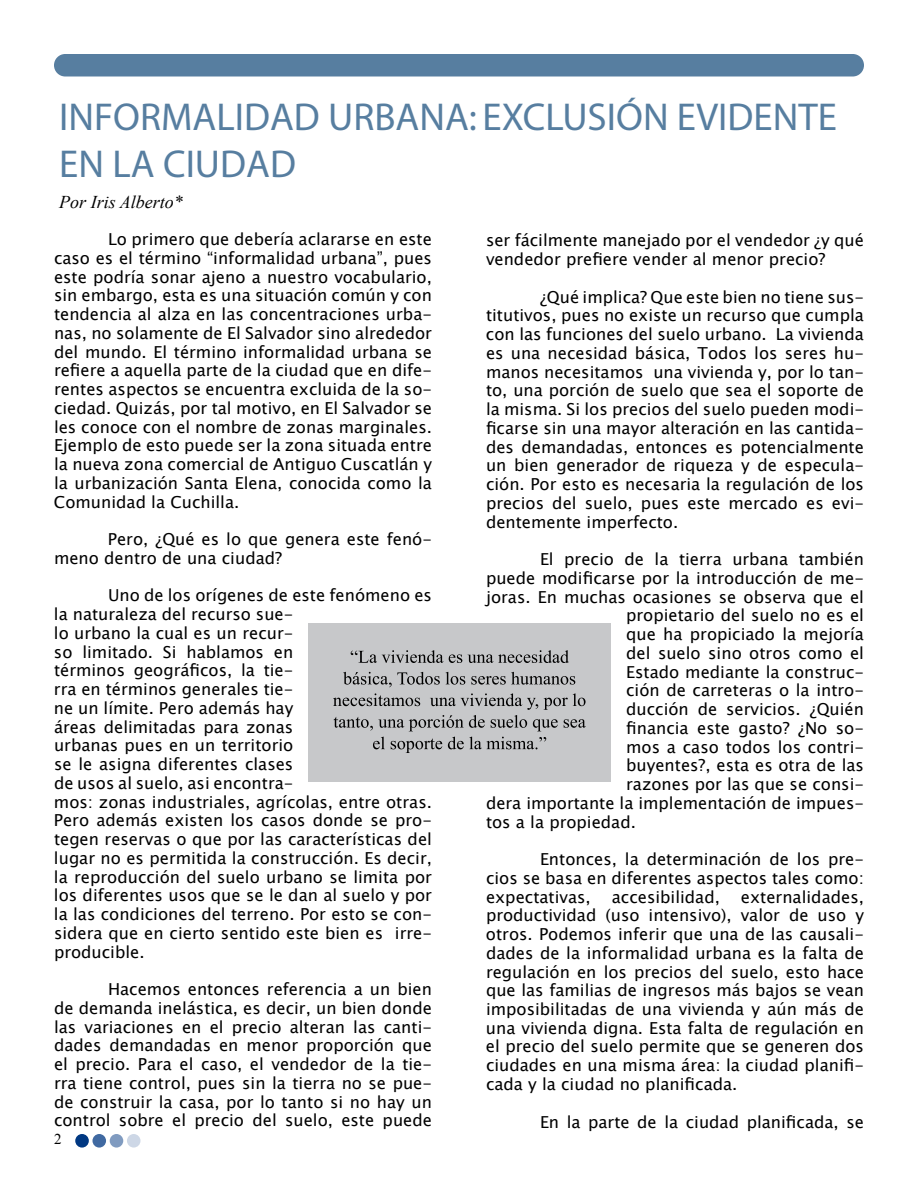
<style>
.page{position:relative;width:918px;height:1188px;background:#fff}
.page>*{position:absolute;margin:0;border:0;box-sizing:border-box;transform-origin:0 0}
.t1{font:39px/46.8px "Myriad";color:#577ea0}
.t2{font:italic 18px "Times New Roman";color:#000}
.t3{font:16.5px/18.8px "Lucida Sans Unicode";color:#000;text-align:justify}
</style>
<div class="page">
<div style="left:75px;top:1134px;width:14px;height:14px;background:#003882;border-radius:50%"></div>
<svg style="left:92px;top:1134px;width:14px;height:14px"></svg>
<div style="left:110px;top:1134px;width:13px;height:14px;background:#809bc0;border-radius:50%"></div>
<div style="left:127px;top:1134px;width:14px;height:14px;background:#cdd7e6;border-radius:50%"></div>
<div style="left:54px;top:54px;width:810px;height:22px;background:#577ea0;border-radius:11px"></div>
<div style="left:308px;top:623px;width:303px;height:158px;background:#c7c8ca"></div>
<svg style="left:351px;top:650px;width:218px;height:13px"></svg>
<svg style="left:343px;top:672px;width:232px;height:15px"></svg>
<svg style="left:333px;top:693px;width:253px;height:38px"></svg>
<svg style="left:373px;top:737px;width:173px;height:16px"></svg>
<h1 class="t1" style="left:59px;top:96px;width:779px">INFORMALIDAD URBANA: EXCLUSIÓN EVIDENTE<br>EN LA CIUDAD</h1>
<p class="t2" style="left:59px;top:190px;width:125px">Por Iris Alberto*</p>
<p class="t3" style="left:54px;top:230px;width:380px;text-indent:54px">Lo primero que debería aclararse en este caso es el término “informalidad urbana”, pues este podría sonar ajeno a nuestro vocabulario, sin embargo, esta es una situación común y con tendencia al alza en las concentraciones urba&shy;nas, no solamente de El Salvador sino alrededor del mundo. El término informalidad urbana se refiere a aquella parte de la ciudad que en dife&shy;rentes aspectos se encuentra excluida de la so&shy;ciedad. Quizás, por tal motivo, en El Salvador se les conoce con el nombre de zonas marginales.<br>Ejemplo de esto puede ser la zona situada entre la nueva zona comercial de Antiguo Cuscatlán y la urbanización Santa Elena, conocida como la Comunidad la Cuchilla.</p>
<p class="t3" style="left:54px;top:530px;width:379px;text-indent:54px">Pero, ¿Qué es lo que genera este fenó&shy;meno dentro de una ciudad?</p>
<p class="t3" style="left:54px;top:586px;width:380px;text-align:left;text-indent:54px">Uno de los orígenes de este fenómeno es la naturaleza del recurso sue-<br>lo urbano la cual es un recur-<br>so limitado. Si hablamos en<br>términos geográficos, la tie-<br>rra en términos generales tie-<br>ne un límite. Pero además hay<br>áreas delimitadas para zonas<br>urbanas pues en un territorio<br>se le asigna diferentes clases<br>de usos al suelo, asi encontra-<br>mos: zonas industriales, agrícolas, entre otras.<br>Pero además existen los casos donde se pro&shy;tegen reservas o que por las características del lugar no es permitida la construcción. Es decir, la reproducción del suelo urbano se limita por los diferentes usos que se le dan al suelo y por la las condiciones del terreno. Por esto se con&shy;sidera que en cierto sentido este bien es irre&shy;producible.</p>
<p class="t3" style="left:54px;top:980px;width:380px;text-indent:54px">Hacemos entonces referencia a un bien de demanda inelástica, es decir, un bien donde las variaciones en el precio alteran las canti&shy;dades demandadas en menor proporción que el precio. Para el caso, el vendedor de la tie&shy;rra tiene control, pues sin la tierra no se pue&shy;de construir la casa, por lo tanto si no hay un control sobre el precio del suelo, este puede</p>
<p class="t3" style="left:486px;top:231px;width:380px">ser fácilmente manejado por el vendedor ¿y qué vendedor prefiere vender al menor precio?</p>
<p class="t3" style="left:486px;top:287px;width:380px;text-indent:54px">¿Qué implica? Que este bien no tiene sus&shy;titutivos, pues no existe un recurso que cumpla con las funciones del suelo urbano. La vivienda es una necesidad básica, Todos los seres hu&shy;manos necesitamos una vivienda y, por lo tan&shy;to, una porción de suelo que sea el soporte de la misma. Si los precios del suelo pueden modi&shy;ficarse sin una mayor alteración en las cantida&shy;des demandadas, entonces es potencialmente un bien generador de riqueza y de especula&shy;ción. Por esto es necesaria la regulación de los precios del suelo, pues este mercado es evi&shy;dentemente imperfecto.</p>
<p class="t3" style="left:540px;top:550px;width:325px">El precio de la tierra urbana también</p>
<p class="t3" style="left:486px;top:569px;width:380px">puede modificarse por la introducción de me-</p>
<p class="t3" style="left:486px;top:587px;width:379px">joras. En muchas ocasiones se observa que el</p>
<p class="t3" style="left:626px;top:606px;width:239px">propietario del suelo no es el</p>
<p class="t3" style="left:626px;top:625px;width:239px">que ha propiciado la mejoría</p>
<p class="t3" style="left:626px;top:644px;width:239px">del suelo sino otros como el</p>
<p class="t3" style="left:626px;top:662px;width:239px">Estado mediante la construc-</p>
<p class="t3" style="left:626px;top:681px;width:239px">ción de carreteras o la intro-</p>
<p class="t3" style="left:626px;top:700px;width:239px">ducción de servicios. ¿Quién</p>
<p class="t3" style="left:626px;top:719px;width:239px">financia este gasto? ¿No so-</p>
<p class="t3" style="left:626px;top:737px;width:239px">mos a caso todos los contri-</p>
<p class="t3" style="left:626px;top:756px;width:239px">buyentes?, esta es otra de las</p>
<p class="t3" style="left:626px;top:775px;width:239px">razones por las que se consi-</p>
<p class="t3" style="left:486px;top:794px;width:379px">dera importante la implementación de impues-</p>
<p class="t3" style="left:486px;top:812px;width:152px">tos a la propiedad.</p>
<p class="t3" style="left:486px;top:850px;width:379px;text-indent:54px">Entonces, la determinación de los pre&shy;cios se basa en diferentes aspectos tales como: expectativas,</p>
<p class="t3" style="left:486px;top:887px;width:380px;text-indent:255px">externalidades, productividad (uso intensivo), valor de uso y otros. Podemos inferir que una de las causali&shy;dades de la informalidad urbana es la falta de regulación en los precios del suelo, esto hace que las familias de ingresos más bajos se vean imposibilitadas de una vivienda y aún más de una vivienda digna. Esta falta de regulación en el precio del suelo permite que se generen dos ciudades en una misma área: la ciudad planifi&shy;cada y la ciudad no planificada.</p>
<p class="t3" style="left:540px;top:1112px;width:325px">En la parte de la ciudad planificada, se</p>
<p class="t3" style="left:612px;top:887px;width:110px">accesibilidad,</p>
</div>
